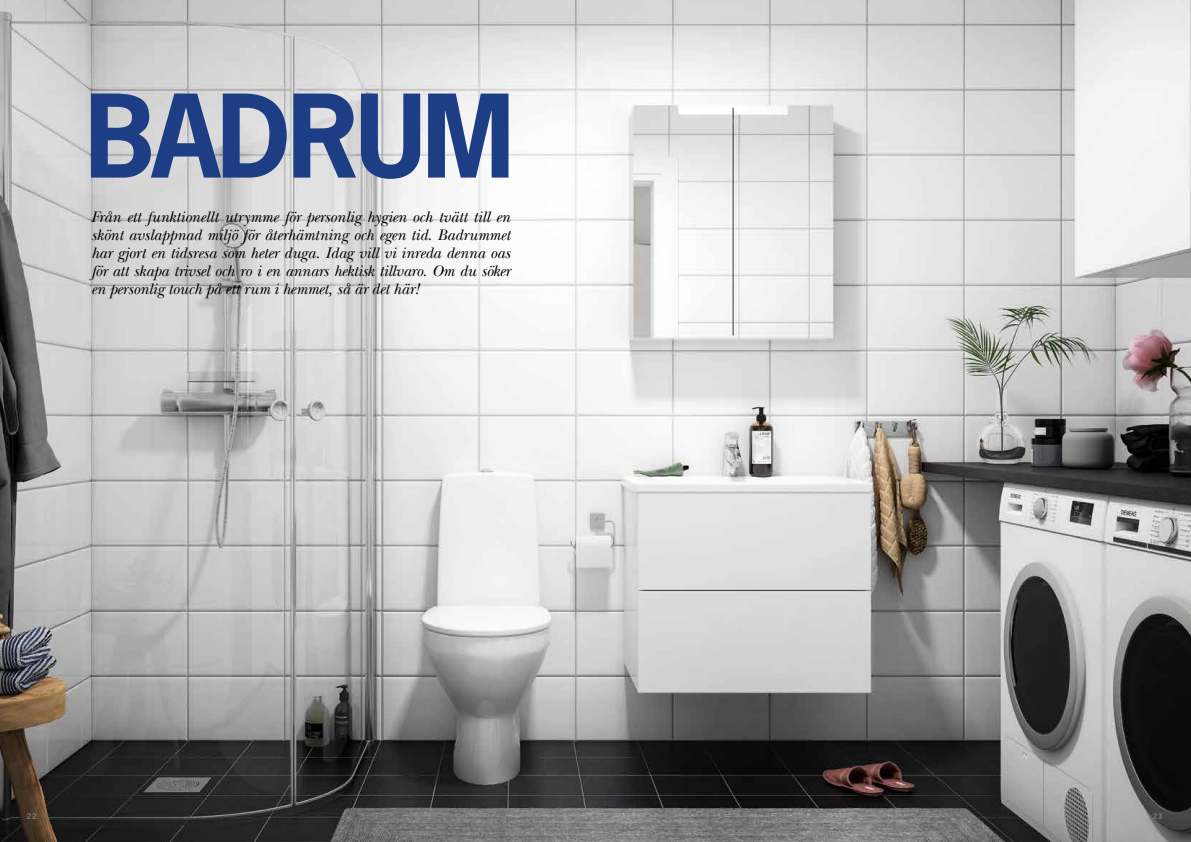
<style>
.page{position:relative;width:1191px;height:842px;background:#fff}
.page>*{position:absolute;margin:0;border:0;box-sizing:border-box;transform-origin:0 0}
.t1{font:700 108px "News Gothic";letter-spacing:-.03em;color:#1d3d85}
.t2{font:16px/18px "ITC New Baskerville Italic Os F";letter-spacing:-.005em;color:#000;text-align:justify}
.t3{font:700 7.5px "News Gothic";color:#77787b}
</style>
<div class="page">
<img style="left:0;top:0;width:1191px;height:842px">
<h1 class="t1" style="left:85px;top:65px;width:431px">BADRUM</h1>
<p class="t2" style="left:91px;top:208px;width:421px">Från ett funktionellt utrymme för personlig hygien och tvätt till en skönt avslappnad miljö för återhämtning och egen tid. Badrummet har gjort en tidsresa som heter duga. Idag vill vi inreda denna oas för att skapa trivsel och ro i en annars hektisk tillvaro. Om du söker en personlig touch på ett rum i hemmet, så är det här!</p>
<p class="t3" style="left:27px;top:812px;width:11px">22</p>
<p class="t3" style="left:1152px;top:812px;width:11px">23</p>
</div>
